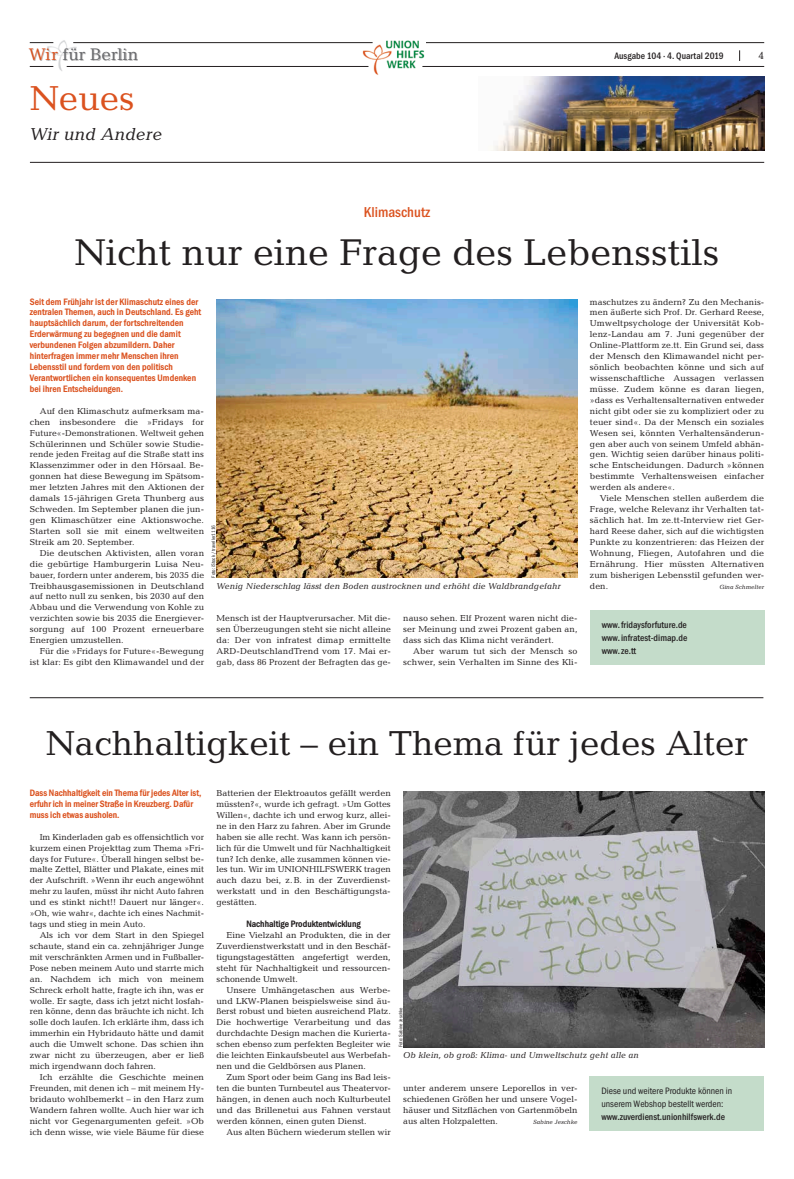
<style>
.page{position:relative;width:794px;height:1179px;background:#fff}
.page>*{position:absolute;margin:0;border:0;box-sizing:border-box;transform-origin:0 0}
.t1{font:37.62px "Candida Std";color:#231f20}
.t2{font:35px "Candida Std";color:#231f20}
.t3{font:35px "Candida Std";color:#db521f}
.t4{font:italic 17.5px "Candida Std";color:#231f20}
.t5{font:16.97px "Candida Std";color:#67686b}
.t6{font:700 14.88px "Franklin Gothic Cond";color:#db521f}
.t7{font:10.5px "Candida Std";color:#231f20}
.t8{font:800 9.62px/10.9px "Franklin Gothic Cond";letter-spacing:.01em;color:#db521f}
.t9{font:700 9.62px/13.1px "Franklin Gothic Cond";color:#231f20;text-align:justify}
.t10{font:9.62px/13.1px "Franklin Gothic Cond";color:#231f20}
.t11{font:800 9.62px "Franklin Gothic Cond";color:#231f20}
.t12{font:8.75px/10.9px "Candida Std";color:#231f20;text-align:justify}
.t13{font:italic 8.75px "Candida Std";letter-spacing:.01em;color:#231f20}
.t14{font:italic 6.12px "Candida Std";color:#231f20}
.t15{font:5.25px "Franklin Gothic Cond";color:#231f20}
.s1{color:#db521f}
</style>
<div class="page">
<img style="left:46px;top:40px;width:31px;height:31px">
<div style="left:29px;top:48px;width:109px;height:13px;background:#231f20;opacity:.3"></div>
<hr style="left:425px;top:42px;width:339px;height:1px;background:#231f20">
<img style="left:362px;top:40px;width:63px;height:35px">
<hr style="left:73px;top:42px;width:299px;height:1px;background:#231f20">
<svg style="left:30px;top:42px;width:23px;height:1px"></svg>
<svg style="left:30px;top:66px;width:23px;height:1px"></svg>
<hr style="left:67px;top:66px;width:301px;height:1px;background:#231f20">
<hr style="left:422px;top:66px;width:342px;height:1px;background:#231f20">
<hr style="left:30px;top:162px;width:734px;height:1px;background:#231f20">
<hr style="left:30px;top:697px;width:733px;height:1px;background:#231f20">
<img style="left:492px;top:76px;width:272px;height:75px">
<img style="left:216px;top:299px;width:361px;height:278px">
<img style="left:403px;top:791px;width:361px;height:255px">
<div style="left:590px;top:610px;width:174px;height:54px;background:#c4dcca"></div>
<div style="left:589px;top:1075px;width:175px;height:55px;background:#c4dcca"></div>
<h3 class="t5" style="left:29px;top:45px;width:111px"><span class="s1">Wir</span> für Berlin</h3>
<p class="t9" style="left:614px;top:49px;width:111px">Ausgabe 104 · 4. Quartal 2019</p>
<p class="t7" style="left:758px;top:49px;width:7px">4</p>
<h2 class="t3" style="left:30px;top:78px;width:107px">Neues</h2>
<h3 class="t4" style="left:30px;top:124px;width:134px">Wir und Andere</h3>
<h3 class="t6" style="left:364px;top:204px;width:68px">Klimaschutz</h3>
<h1 class="t1" style="left:75px;top:231px;width:646px">Nicht nur eine Frage des Lebensstils</h1>
<p class="t8" style="left:30px;top:296px;width:173px">Seit dem Frühjahr ist der Klimaschutz eines der zentralen Themen, auch in Deutschland. Es geht hauptsächlich darum, der fortschreitenden Erderwärmung zu begegnen und die damit verbundenen Folgen abzumildern. Daher hinterfragen immer mehr Menschen ihren Lebensstil und fordern von den politisch Verantwortlichen ein konsequentes Umdenken bei ihren Entscheidungen.</p>
<p class="t12" style="left:30px;top:405px;width:176px;text-indent:10px">Auf den Klimaschutz aufmerksam ma&shy;chen insbesondere die »Fridays for Future«-Demonstrationen. Weltweit gehen Schülerinnen und Schüler sowie Studie&shy;rende jeden Freitag auf die Straße statt ins Klassenzimmer oder in den Hörsaal. Be&shy;gonnen hat diese Bewegung im Spätsom&shy;mer letzten Jahres mit den Aktionen der damals 15-jährigen Greta Thunberg aus Schweden. Im September planen die jun&shy;gen Klimaschützer eine Aktionswoche.<br>Starten soll sie mit einem weltweiten Streik am 20. September.</p>
<p class="t12" style="left:30px;top:547px;width:176px;text-indent:10px">Die deutschen Aktivisten, allen voran die gebürtige Hamburgerin Luisa Neu&shy;bauer, fordern unter anderem, bis 2035 die Treibhausgasemissionen in Deutschland auf netto null zu senken, bis 2030 auf den Abbau und die Verwendung von Kohle zu verzichten sowie bis 2035 die Energiever&shy;sorgung auf 100 Prozent erneuerbare Energien umzustellen.</p>
<p class="t12" style="left:30px;top:645px;width:176px;text-align:right">Für die »Fridays for Future«-Bewegung ist klar: Es gibt den Klimawandel und der</p>
<p class="t15" style="left:210px;top:577px;width:54px;rotate:-90deg">Foto: iStock / traveller1116</p>
<p class="t13" style="left:216px;top:580px;width:346px">Wenig Niederschlag lässt den Boden austrocknen und erhöht die Waldbrandgefahr</p>
<p class="t12" style="left:216px;top:612px;width:176px">Mensch ist der Hauptverursacher. Mit die&shy;sen Überzeugungen steht sie nicht alleine da: Der von infratest dimap ermittelte ARD-DeutschlandTrend vom 17. Mai er&shy;gab, dass 86 Prozent der Befragten das ge-</p>
<p class="t12" style="left:403px;top:612px;width:176px">nauso sehen. Elf Prozent waren nicht die&shy;ser Meinung und zwei Prozent gaben an, dass sich das Klima nicht verändert.</p>
<p class="t12" style="left:403px;top:645px;width:176px;text-align:right">Aber warum tut sich der Mensch so schwer, sein Verhalten im Sinne des Kli-</p>
<p class="t12" style="left:590px;top:296px;width:176px">maschutzes zu ändern? Zu den Mechanis&shy;men äußerte sich Prof. Dr. Gerhard Reese, Umweltpsychologe der Universität Kob&shy;lenz-Landau am 7. Juni gegenüber der Online-Plattform ze.tt. Ein Grund sei, dass der Mensch den Klimawandel nicht per&shy;sönlich beobachten könne und sich auf wissenschaftliche Aussagen verlassen müsse. Zudem könne es daran liegen, »dass es Verhaltensalternativen entweder nicht gibt oder sie zu kompliziert oder zu teuer sind«. Da der Mensch ein soziales Wesen sei, könnten Verhaltensänderun&shy;gen aber auch von seinem Umfeld abhän&shy;gen. Wichtig seien darüber hinaus politi&shy;sche Entscheidungen. Dadurch »können bestimmte Verhaltensweisen einfacher werden als andere«.</p>
<p class="t12" style="left:590px;top:492px;width:176px;text-indent:10px">Viele Menschen stellen außerdem die Frage, welche Relevanz ihr Verhalten tat&shy;sächlich hat. Im ze.tt-Interview riet Ger&shy;hard Reese daher, sich auf die wichtigsten Punkte zu konzentrieren: das Heizen der Wohnung, Fliegen, Autofahren und die Ernährung. Hier müssten Alternativen zum bisherigen Lebensstil gefunden wer&shy;den.</p>
<p class="t14" style="left:719px;top:582px;width:46px">Gina Schmelter</p>
<p class="t9" style="left:601px;top:618px;width:87px">www.fridaysforfuture.de www. infratest-dimap.de www.ze.tt</p>
<h2 class="t2" style="left:46px;top:723px;width:704px">Nachhaltigkeit – ein Thema für jedes Alter</h2>
<p class="t8" style="left:30px;top:787px;width:173px">Dass Nachhaltigkeit ein Thema für jedes Alter ist, erfuhr ich in meiner Straße in Kreuzberg. Dafür muss ich etwas ausholen.</p>
<p class="t12" style="left:30px;top:831px;width:176px;text-indent:10px">Im Kinderladen gab es offensichtlich vor kurzem einen Projekttag zum Thema »Fri&shy;days for Future«. Überall hingen selbst be&shy;malte Zettel, Blätter und Plakate, eines mit der Aufschrift. »Wenn ihr euch angewöhnt mehr zu laufen, müsst ihr nicht Auto fahren und es stinkt nicht!! Dauert nur länger«. »Oh, wie wahr«, dachte ich eines Nachmit&shy;tags und stieg in mein Auto.</p>
<p class="t12" style="left:30px;top:929px;width:176px;text-indent:10px">Als ich vor dem Start in den Spiegel schaute, stand ein ca. zehnjähriger Junge mit verschränkten Armen und in Fußballer-Pose neben meinem Auto und starrte mich an. Nachdem ich mich von meinem Schreck erholt hatte, fragte ich ihn, was er wolle. Er sagte, dass ich jetzt nicht losfah&shy;ren könne, denn das bräuchte ich nicht. Ich solle doch laufen. Ich erklärte ihm, dass ich immerhin ein Hybridauto hätte und damit auch die Umwelt schone. Das schien ihn zwar nicht zu überzeugen, aber er ließ mich irgendwann doch fahren.</p>
<p class="t12" style="left:30px;top:1071px;width:176px;text-indent:10px">Ich erzählte die Geschichte meinen Freunden, mit denen ich – mit meinem Hy&shy;bridauto wohlbemerkt – in den Harz zum Wandern fahren wollte. Auch hier war ich nicht vor Gegenargumenten gefeit. »Ob ich denn wisse, wie viele Bäume für diese</p>
<p class="t12" style="left:216px;top:787px;width:176px">Batterien der Elektroautos gefällt werden müssten?«, wurde ich gefragt. »Um Gottes Willen«, dachte ich und erwog kurz, allei&shy;ne in den Harz zu fahren. Aber im Grunde haben sie alle recht. Was kann ich persön&shy;lich für die Umwelt und für Nachhaltigkeit tun? Ich denke, alle zusammen können vie&shy;les tun. Wir im UNIONHILFSWERK tragen auch dazu bei, z.B. in der Zuverdienst&shy;werkstatt und in den Beschäftigungsta&shy;gestätten.</p>
<p class="t11" style="left:246px;top:918px;width:116px">Nachhaltige Produktentwicklung</p>
<p class="t12" style="left:216px;top:929px;width:176px;text-indent:10px">Eine Vielzahl an Produkten, die in der Zuverdienstwerkstatt und in den Beschäf&shy;tigungstagestätten angefertigt werden, steht für Nachhaltigkeit und ressourcen&shy;schonende Umwelt.</p>
<p class="t12" style="left:216px;top:983px;width:176px;text-indent:10px">Unsere Umhängetaschen aus Werbe&shy;und LKW-Planen beispielsweise sind äu&shy;ßerst robust und bieten ausreichend Platz.<br>Die hochwertige Verarbeitung und das durchdachte Design machen die Kurierta&shy;schen ebenso zum perfekten Begleiter wie die leichten Einkaufsbeutel aus Werbefah&shy;nen und die Geldbörsen aus Planen.</p>
<p class="t12" style="left:216px;top:1071px;width:176px;text-indent:10px">Zum Sport oder beim Gang ins Bad leis&shy;ten die bunten Turnbeutel aus Theatervor&shy;hängen, in denen auch noch Kulturbeutel und das Brillenetui aus Fahnen verstaut werden können, einen guten Dienst.</p>
<p class="t12" style="left:226px;top:1125px;width:166px">Aus alten Büchern wiederum stellen wir</p>
<p class="t15" style="left:397px;top:1046px;width:41px;rotate:-90deg">Foto: Sabine Jeschke</p>
<p class="t13" style="left:403px;top:1049px;width:237px">Ob klein, ob groß: Klima- und Umweltschutz geht alle an</p>
<p class="t12" style="left:403px;top:1082px;width:176px">unter anderem unsere Leporellos in ver&shy;schiedenen Größen her und unsere Vogel&shy;häuser und Sitzflächen von Gartenmöbeln aus alten Holzpaletten.</p>
<p class="t14" style="left:533px;top:1117px;width:46px">Sabine Jeschke</p>
<p class="t10" style="left:601px;top:1083px;width:132px">Diese und weitere Produkte können in unserem Webshop bestellt werden:</p>
<p class="t9" style="left:601px;top:1110px;width:125px">www.zuverdienst.unionhilfswerk.de</p>
</div>
